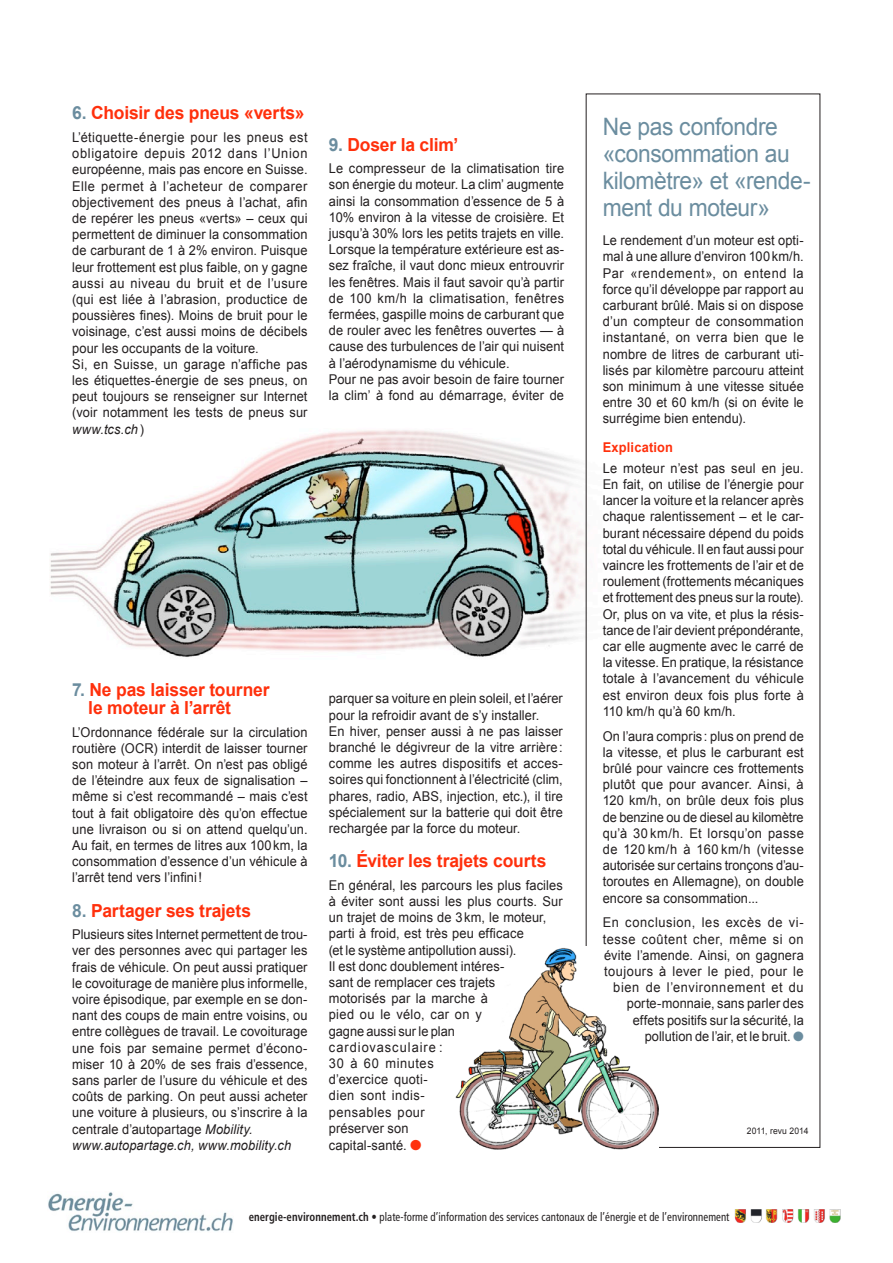
<style>
.page{position:relative;width:893px;height:1263px;background:#fff}
.page>*{position:absolute;margin:0;border:0;box-sizing:border-box;transform-origin:0 0}
.t1{font:24px/27px "Arial";letter-spacing:-.015em;color:#6b8d9f;scale:.95 1}
.t2{font:700 18px/18px "Arial";letter-spacing:-.01em;color:#ff300c}
.t3{font:13.5px/16.2px "Arial";letter-spacing:.01em;color:#231f20;scale:.95 1}
.t4{font:700 13.5px "Arial";letter-spacing:.01em;color:#ff300c;scale:.95 1}
.t5{font:condensed 12px "Frutiger";letter-spacing:.005em;color:#231f20;scale:.9 1}
.t6{font:9px "Arial";letter-spacing:.005em;color:#231f20;scale:.95 1}
.s1{color:#6b8d9f}
.s2{font-style:italic}
.s3{color:#ff300c}
.s4{font-weight:700}
</style>
<div class="page">
<img style="left:735px;top:1209px;width:106px;height:14px">
<img style="left:48px;top:1192px;width:185px;height:40px">
<img style="left:50px;top:409px;width:536px;height:259px">
<img style="left:455px;top:948px;width:204px;height:201px">
<h2 class="t2" style="left:72px;top:105px;width:234px"><span class="s1">6.</span> Choisir des pneus «verts»</h2>
<p class="t3" style="left:72px;top:129px;width:249px">L’étiquette-énergie pour les pneus est obligatoire depuis 2012 dans l’Union européenne, mais pas encore en Suisse.<br>Elle permet à l’acheteur de comparer objectivement des pneus à l’achat, afin de repérer les pneus «verts» – ceux qui permettent de diminuer la consommation de carburant de 1 à 2% environ. Puisque leur frottement est plus faible, on y gagne aussi au niveau du bruit et de l’usure (qui est liée à l’abrasion, productice de poussières fines). Moins de bruit pour le voisinage, c’est aussi moins de décibels pour les occupants de la voiture.<br>Si, en Suisse, un garage n’affiche pas les étiquettes-énergie de ses pneus, on peut toujours se renseigner sur Internet (voir notamment les tests de pneus sur <span class="s2">www.tcs.ch</span>)</p>
<h2 class="t2" style="left:329px;top:136px;width:131px"><span class="s1">9.</span> Doser la clim’</h2>
<p class="t3" style="left:329px;top:160px;width:249px">Le compresseur de la climatisation tire son énergie du moteur. La clim’ augmente ainsi la consommation d’essence de 5 à 10% environ à la vitesse de croisière. Et jusqu’à 30% lors les petits trajets en ville.<br>Lorsque la température extérieure est as&shy;sez fraîche, il vaut donc mieux entrouvrir les fenêtres. Mais il faut savoir qu’à partir de 100 km/h la climatisation, fenêtres fermées, gaspille moins de carburant que de rouler avec les fenêtres ouvertes — à cause des turbulences de l’air qui nuisent à l’aérodynamisme du véhicule.<br>Pour ne pas avoir besoin de faire tourner la clim’ à fond au démarrage, éviter de</p>
<h2 class="t2" style="left:88px;top:681px;width:183px;text-indent:-16px"><span class="s1">7.</span> Ne pas laisser tourner le moteur à l’arrêt</h2>
<p class="t3" style="left:72px;top:724px;width:249px;text-align:justify">L’Ordonnance fédérale sur la circulation routière (OCR) interdit de laisser tourner son moteur à l’arrêt. On n’est pas obligé de l’éteindre aux feux de signalisation – même si c’est recommandé – mais c’est tout à fait obligatoire dès qu’on effectue une livraison ou si on attend quelqu’un.<br>Au fait, en termes de litres aux 100km, la consommation d’essence d’un véhicule à l’arrêt tend vers l’infini!</p>
<h2 class="t2" style="left:72px;top:902px;width:180px"><span class="s1">8.</span> Partager ses trajets</h2>
<p class="t3" style="left:72px;top:926px;width:249px">Plusieurs sites Internet permettent de trou&shy;ver des personnes avec qui partager les frais de véhicule. On peut aussi pratiquer le covoiturage de manière plus informelle, voire épisodique, par exemple en se don&shy;nant des coups de main entre voisins, ou entre collègues de travail. Le covoiturage une fois par semaine permet d’écono&shy;miser 10 à 20% de ses frais d’essence, sans parler de l’usure du véhicule et des coûts de parking. On peut aussi acheter une voiture à plusieurs, ou s’inscrire à la centrale d’autopartage <span class="s2">Mobility. www.autopartage.ch, www.mobility.ch</span></p>
<p class="t3" style="left:329px;top:691px;width:248px">parquer sa voiture en plein soleil, et l’aérer pour la refroidir avant de s’y installer.<br>En hiver, penser aussi à ne pas laisser branché le dégivreur de la vitre arrière: comme les autres dispositifs et acces&shy;soires qui fonctionnent à l’électricité (clim, phares, radio, ABS, injection, etc.), il tire spécialement sur la batterie qui doit être rechargée par la force du moteur.</p>
<h2 class="t2" style="left:329px;top:852px;width:219px"><span class="s1">10.</span> Éviter les trajets courts</h2>
<p class="t3" style="left:329px;top:877px;width:248px">En général, les parcours les plus faciles à éviter sont aussi les plus courts. Sur un trajet de moins de 3km, le moteur, parti à froid, est très peu efficace<br>(et le système antipollution aussi).<br>Il est donc doublement intéres-<br>sant de remplacer ces trajets<br>motorisés par la marche à<br>pied ou le vélo, car on y<br>gagne aussi sur le plan cardiovasculaire :<br>30 à 60 minutes<br>d’exercice quoti-<br>dien sont indis-<br>pensables pour<br>préserver son<br>capital-santé. <span class="s3">●</span></p>
<h1 class="t1" style="left:603px;top:113px;width:220px">Ne pas confondre «consommation au kilomètre» et «rende&shy;ment du moteur»</h1>
<p class="t3" style="left:603px;top:232px;width:213px;text-align:justify">Le rendement d’un moteur est opti&shy;mal à une allure d’environ 100km/h.<br>Par «rendement», on entend la force qu’il développe par rapport au carburant brûlé. Mais si on dispose d’un compteur de consommation instantané, on verra bien que le nombre de litres de carburant uti&shy;lisés par kilomètre parcouru atteint son minimum à une vitesse située entre 30 et 60 km/h (si on évite le surrégime bien entendu).</p>
<p class="t4" style="left:603px;top:439px;width:76px">Explication</p>
<p class="t3" style="left:603px;top:460px;width:213px;text-align:justify">Le moteur n’est pas seul en jeu.<br>En fait, on utilise de l’énergie pour lancer la voiture et la relancer après chaque ralentissement – et le car&shy;burant nécessaire dépend du poids total du véhicule. Il en faut aussi pour vaincre les frottements de l’air et de roulement (frottements mécaniques et frottement des pneus sur la route).<br>Or, plus on va vite, et plus la résis&shy;tance de l’air devient prépondérante, car elle augmente avec le carré de la vitesse. En pratique, la résistance totale à l’avancement du véhicule est environ deux fois plus forte à 110 km/h qu’à 60 km/h.</p>
<p class="t3" style="left:603px;top:728px;width:213px;text-align:justify">On l’aura compris: plus on prend de la vitesse, et plus le carburant est brûlé pour vaincre ces frottements plutôt que pour avancer. Ainsi, à 120 km/h, on brûle deux fois plus de benzine ou de diesel au kilomètre qu’à 30 km/h. Et lorsqu’on passe de 120 km/h à 160 km/h (vitesse autorisée sur certains tronçons d’au&shy;toroutes en Allemagne), on double encore sa consommation...</p>
<p class="t3" style="left:603px;top:914px;width:213px;text-align:right">En conclusion, les excès de vi&shy;tesse coûtent cher, même si on évite l’amende. Ainsi, on gagnera toujours à lever le pied, pour le bien de l’environnement et du porte-monnaie, sans parler des effets positifs sur la sécurité, la pollution de l’air, et le bruit. <span class="s1">●</span></p>
<p class="t6" style="left:747px;top:1125px;width:66px">2011, revu 2014</p>
<p class="t5" style="left:249px;top:1209px;width:536px"><span class="s4">energie-environnement.ch</span> • plate-forme d’information des services cantonaux de l’énergie et de l’environnement</p>
</div>
